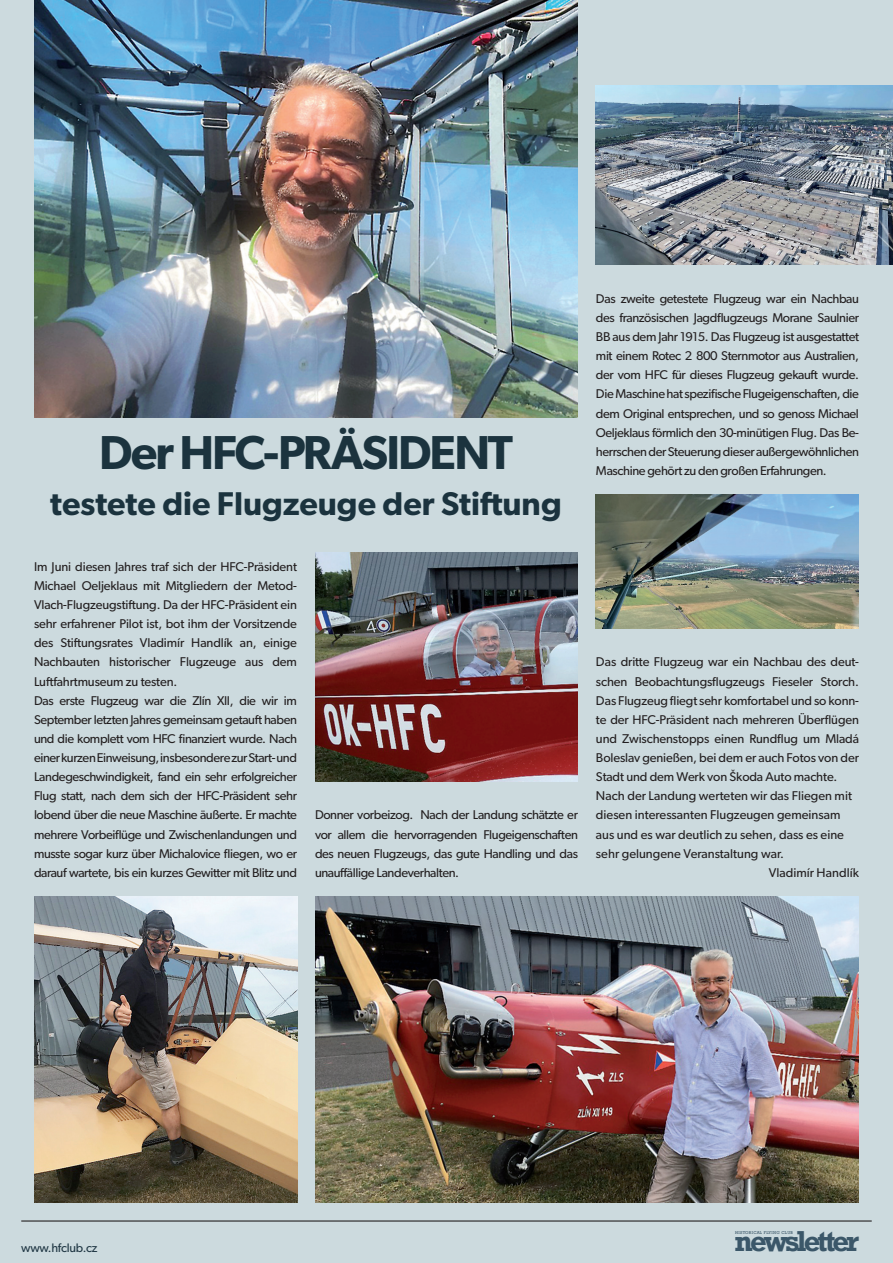
<style>
.page{position:relative;width:893px;height:1263px;background:#ccdade}
.page>*{position:absolute;margin:0;border:0;box-sizing:border-box;transform-origin:0 0}
.t1{font:600 47.7px "Gibson";letter-spacing:-.04em;color:#1b333e}
.t2{font:600 33px "Gibson";color:#1b333e}
.t3{font:700 27.15px "Rockwell Nova";letter-spacing:-.1em;color:#3b5769}
.t4{font:12.75px/19.2px "Gibson";letter-spacing:-.01em;color:#231f20;text-align:justify}
.t5{font:12.45px "Gibson";letter-spacing:-.02em;color:#213845}
.t6{font:4.2px "Rockwell Std";letter-spacing:.06em;color:#3b5769}
</style>
<div class="page">
<hr style="left:21px;top:1220px;width:851px;height:1px;background:#231f20">
<img style="left:315px;top:552px;width:263px;height:229px">
<img style="left:315px;top:896px;width:544px;height:306px">
<img style="left:34px;top:896px;width:263px;height:306px">
<img style="left:34px;top:0;width:544px;height:418px">
<img style="left:596px;top:85px;width:297px;height:179px">
<img style="left:596px;top:494px;width:263px;height:134px">
<p class="t1" style="left:99px;top:424px;width:415px">Der HFC-PRÄSIDENT</p>
<p class="t2" style="left:50px;top:484px;width:513px">testete die Flugzeuge der Stiftung</p>
<p class="t4" style="left:34px;top:556px;width:264px">Im Juni diesen Jahres traf sich der HFC-Präsident Michael Oeljeklaus mit Mitgliedern der Metod-Vlach-Flugzeugstiftung. Da der HFC-Präsident ein sehr erfahrener Pilot ist, bot ihm der Vorsitzende des Stiftungsrates Vladimír Handlík an, einige Nachbauten historischer Flugzeuge aus dem Luftfahrtmuseum zu testen.</p>
<p class="t4" style="left:34px;top:690px;width:264px">Das erste Flugzeug war die Zlín XII, die wir im September letzten Jahres gemeinsam getauft haben und die komplett vom HFC finanziert wurde. Nach einer kurzen Einweisung, insbesondere zur Start- und Landegeschwindigkeit, fand ein sehr erfolgreicher Flug statt, nach dem sich der HFC-Präsident sehr lobend über die neue Maschine äußerte. Er machte mehrere Vorbeiflüge und Zwischenlandungen und musste sogar kurz über Michalovice fliegen, wo er darauf wartete, bis ein kurzes Gewitter mit Blitz und</p>
<p class="t4" style="left:315px;top:805px;width:264px">Donner vorbeizog. Nach der Landung schätzte er vor allem die hervorragenden Flugeigenschaften des neuen Flugzeugs, das gute Handling und das unauffällige Landeverhalten.</p>
<p class="t4" style="left:596px;top:289px;width:264px">Das zweite getestete Flugzeug war ein Nachbau des französischen Jagdflugzeugs Morane Saulnier BB aus dem Jahr 1915. Das Flugzeug ist ausgestattet mit einem Rotec 2 800 Sternmotor aus Australien, der vom HFC für dieses Flugzeug gekauft wurde.<br>Die Maschine hat spezifische Flugeigenschaften, die dem Original entsprechen, und so genoss Michael Oeljeklaus förmlich den 30-minütigen Flug. Das Be&shy;herrschen der Steuerung dieser außergewöhnlichen Maschine gehört zu den großen Erfahrungen.</p>
<p class="t4" style="left:596px;top:652px;width:264px">Das dritte Flugzeug war ein Nachbau des deut&shy;schen Beobachtungsflugzeugs Fieseler Storch.<br>Das Flugzeug fliegt sehr komfortabel und so konn&shy;te der HFC-Präsident nach mehreren Überflügen und Zwischenstopps einen Rundflug um Mladá Boleslav genießen, bei dem er auch Fotos von der Stadt und dem Werk von Škoda Auto machte.</p>
<p class="t4" style="left:596px;top:786px;width:257px;text-align:left">Nach der Landung werteten wir das Fliegen mit diesen interessanten Flugzeugen gemeinsam aus und es war deutlich zu sehen, dass es eine sehr gelungene Veranstaltung war.</p>
<p class="t4" style="left:769px;top:863px;width:92px">Vladimír Handlík</p>
<p class="t5" style="left:21px;top:1240px;width:78px">www.hfclub.cz</p>
<h3 class="t3" style="left:734px;top:1223px;width:126px">newsletter</h3>
<p class="t6" style="left:735px;top:1230px;width:59px">HISTORICAL FLYING CLUB</p>
</div>
